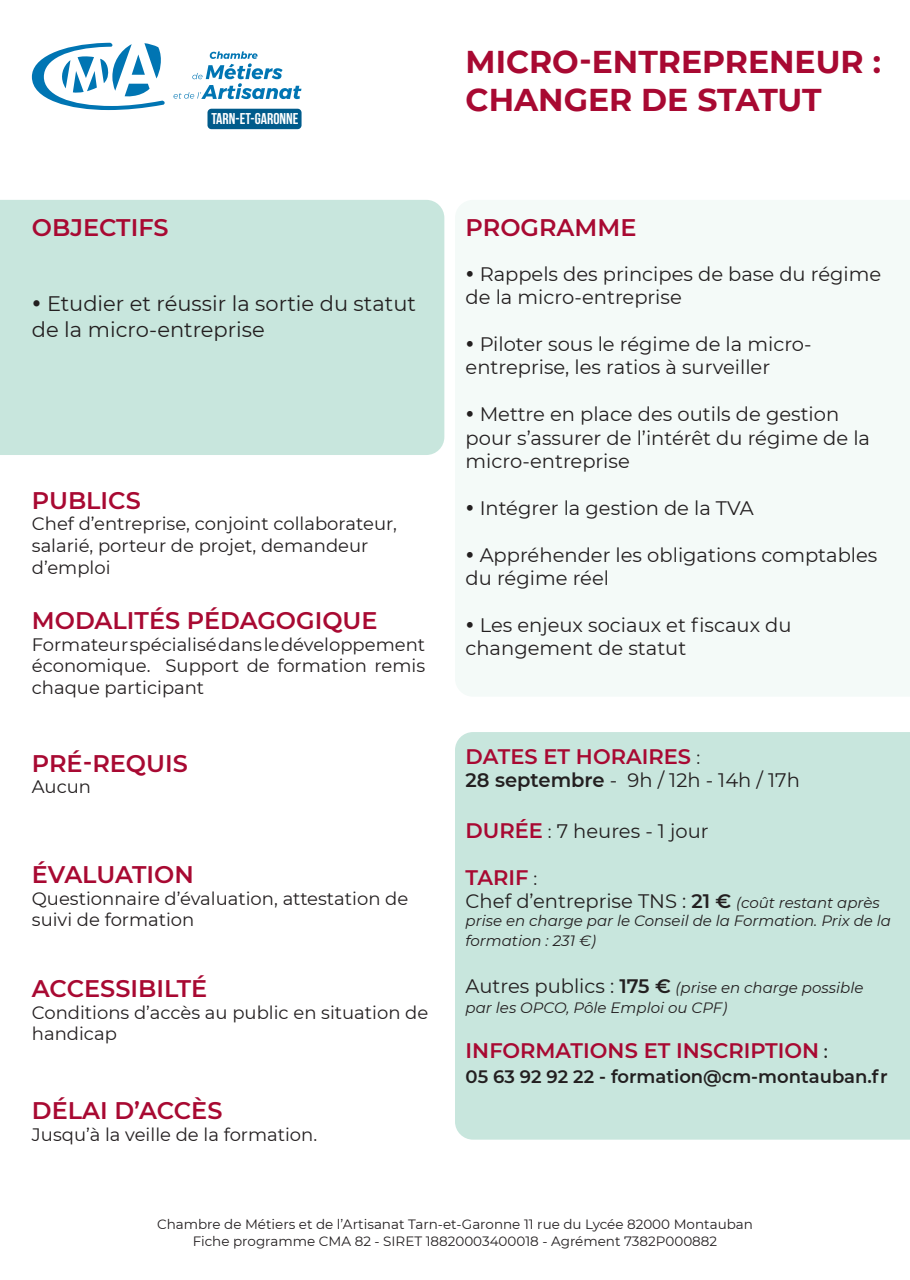
<style>
.page{position:relative;width:910px;height:1280px;background:#fff}
.page>*{position:absolute;margin:0;border:0;box-sizing:border-box;transform-origin:0 0}
.t1{font:700 31.5px/37.8px "Montserrat";color:#a80932}
.t2{font:600 24px "Montserrat";color:#a80932}
.t3{font:21px/25.2px "Montserrat";color:#231f20}
.t4{font:600 21px "Montserrat";color:#a80932}
.t5{font:19.5px/23.4px "Montserrat";color:#231f20}
.t6{font:18px/21.6px "Montserrat";color:#231f20}
.t7{font:600 18px "Montserrat";color:#231f20}
.t8{font:700 15.6px "Bebas Neue";color:#fff}
.t9{font:italic 15px/19.8px "Montserrat";color:#231f20}
.t10{font:13.5px/16.2px "Montserrat";color:#231f20;text-align:center}
.s1{font-weight:400;font-size:18px;color:#231f20}
.s2{font-weight:600}
.s3{font-weight:600;font-size:21px;color:#a80932}
.s4{font-size:18px}
.s5{font-style:italic;font-size:15px}
.s6{font-style:normal;font-size:19.5px}
.s7{font-weight:600;font-style:normal;font-size:19.5px}
.s8{font-weight:500;font-size:18px;color:#231f20}
</style>
<div class="page">
<div style="left:0;top:200px;width:444px;height:255px;background:#c8e6dd"></div>
<div style="left:455px;top:200px;width:455px;height:496px;background:#f4faf8"></div>
<div style="left:455px;top:732px;width:455px;height:408px;background:#c8e6dd"></div>
<div style="left:207px;top:109px;width:94px;height:20px;background:#005b8b;border-radius:4px"></div>
<svg style="left:174px;top:51px;width:127px;height:48px"></svg>
<svg style="left:32px;top:43px;width:133px;height:67px"></svg>
<p class="t2" style="left:32px;top:210px;width:138px">OBJECTIFS</p>
<p class="t8" style="left:211px;top:110px;width:89px">TARN-ET-GARONNE</p>
<p class="t3" style="left:32px;top:291px;width:386px">• Etudier et réussir la sortie du statut de la micro-entreprise</p>
<p class="t2" style="left:32px;top:483px;width:110px">PUBLICS</p>
<p class="t6" style="left:32px;top:512px;width:367px">Chef d’entreprise, conjoint collaborateur, salarié, porteur de projet, demandeur d’emploi</p>
<p class="t2" style="left:32px;top:604px;width:347px">MODALITÉS PÉDAGOGIQUE</p>
<p class="t6" style="left:32px;top:633px;width:395px;text-align:justify">Formateur spécialisé dans le développement économique. Support de formation remis chaque participant</p>
<p class="t2" style="left:32px;top:746px;width:157px">PRÉ-REQUIS</p>
<p class="t6" style="left:32px;top:775px;width:61px">Aucun</p>
<p class="t2" style="left:32px;top:858px;width:164px">ÉVALUATION</p>
<p class="t6" style="left:32px;top:887px;width:378px">Questionnaire d’évaluation, attestation de suivi de formation</p>
<p class="t2" style="left:32px;top:971px;width:177px">ACCESSIBILTÉ</p>
<p class="t6" style="left:32px;top:1001px;width:398px">Conditions d’accès au public en situation de handicap</p>
<p class="t2" style="left:32px;top:1094px;width:192px">DÉLAI D’ACCÈS</p>
<p class="t6" style="left:32px;top:1123px;width:287px">Jusqu’à la veille de la formation.</p>
<h1 class="t1" style="left:466px;top:42px;width:417px">MICRO-ENTREPRENEUR :<br>CHANGER DE STATUT</h1>
<p class="t2" style="left:466px;top:210px;width:172px">PROGRAMME</p>
<p class="t5" style="left:466px;top:262px;width:417px">• Rappels des principes de base du régime de la micro-entreprise</p>
<p class="t5" style="left:466px;top:332px;width:348px">• Piloter sous le régime de la micro&shy;entreprise, les ratios à surveiller</p>
<p class="t5" style="left:466px;top:402px;width:406px">• Mettre en place des outils de gestion pour s’assurer de l’intérêt du régime de la micro-entreprise</p>
<p class="t5" style="left:466px;top:496px;width:290px">• Intégrer la gestion de la TVA</p>
<p class="t5" style="left:466px;top:542px;width:413px">• Appréhender les obligations comptables du régime réel</p>
<p class="t5" style="left:466px;top:613px;width:327px">• Les enjeux sociaux et fiscaux du changement de statut</p>
<p class="t4" style="left:466px;top:742px;width:236px">DATES ET HORAIRES <span class="s1">:</span></p>
<p class="t5" style="left:466px;top:768px;width:336px"><span class="s2">28 septembre</span> - 9h / 12h - 14h / 17h</p>
<p class="t5" style="left:466px;top:818px;width:244px"><span class="s3">DURÉE</span> <span class="s4">:</span> 7 heures - 1 jour</p>
<p class="t4" style="left:466px;top:862px;width:73px">TARIF <span class="s1">:</span></p>
<p class="t5" style="left:466px;top:889px;width:416px">Chef d’entreprise TNS : <span class="s2">21 €</span> <span class="s5">(coût restant après</span></p>
<p class="t9" style="left:466px;top:910px;width:427px">prise en charge par le Conseil de la Formation. Prix de la formation : 231 €)</p>
<p class="t9" style="left:466px;top:977px;width:399px"><span class="s6">Autres publics :</span> <span class="s7">175 €</span> (prise en charge possible par les OPCO, Pôle Emploi ou CPF)</p>
<p class="t4" style="left:466px;top:1035px;width:364px">INFORMATIONS ET INSCRIPTION <span class="s8">:</span></p>
<p class="t7" style="left:466px;top:1064px;width:423px">05 63 92 92 22 - formation@cm-montauban.fr</p>
<p class="t10" style="left:157px;top:1216px;width:597px">Chambre de Métiers et de l’Artisanat Tarn-et-Garonne 11 rue du Lycée 82000 Montauban<br>Fiche programme CMA 82 - SIRET 18820003400018 - Agrément 7382P000882</p>
</div>
